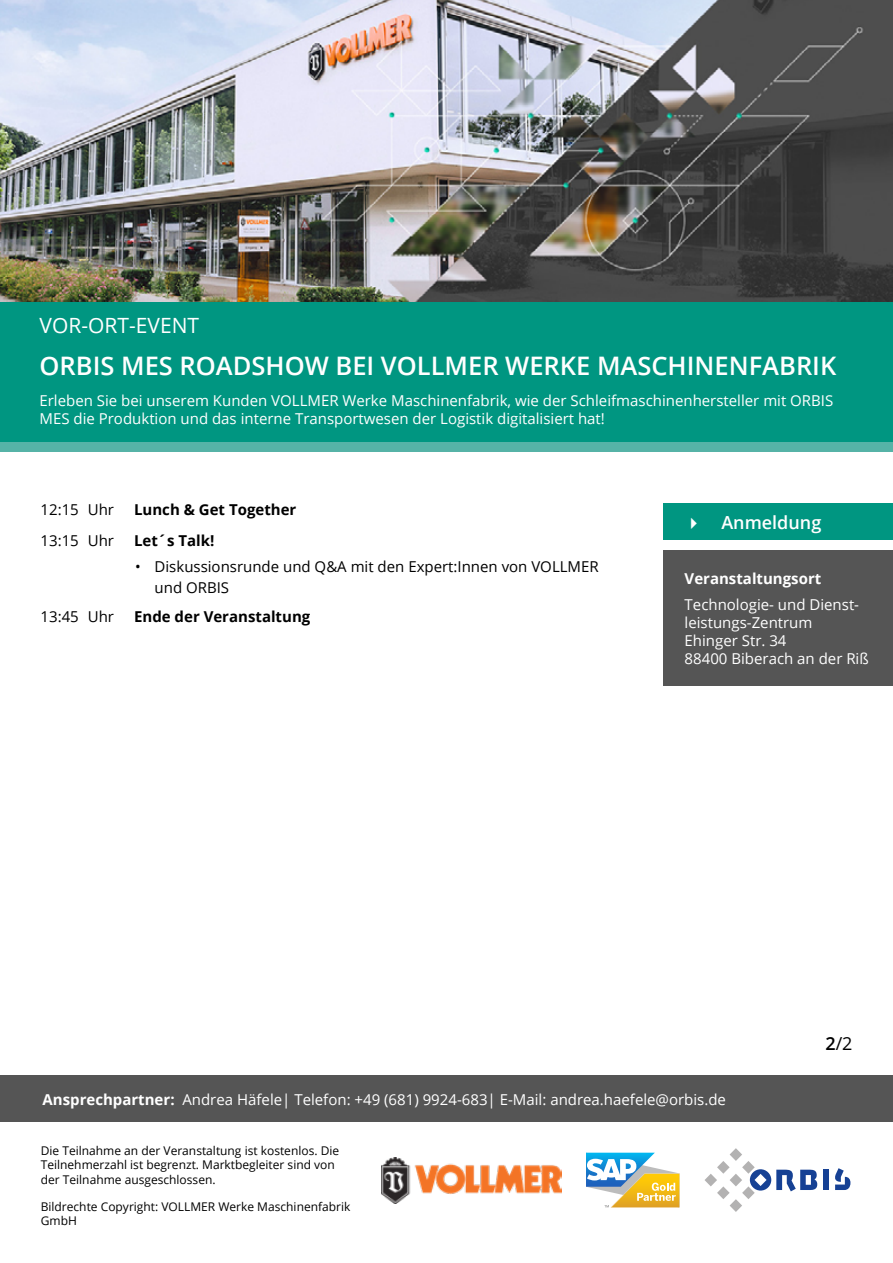
<style>
.page{position:relative;width:893px;height:1263px;background:#fff}
.page>*{position:absolute;margin:0;border:0;box-sizing:border-box;transform-origin:0 0}
.t1{font:600 25.5px "Open Sans";color:#fff}
.t2{font:21px "Open Sans";color:#fff}
.t3{font:600 18px "Open Sans";color:#fff}
.t4{font:18px "Open Sans";color:#000}
.t5{font:15px/18px "Open Sans";color:#fff}
.t6{font:15px/21px "Open Sans";color:#000}
.t7{font:700 15px "Open Sans";color:#000}
.t8{font:700 15px "Open Sans";color:#fff}
.t9{font:12px/14.4px "Open Sans";color:#000}
.s1{font-weight:600}
.s2{font-weight:700}
</style>
<div class="page">
<div style="left:0;top:298px;width:893px;height:145px;background:#009681"></div>
<div style="left:0;top:442px;width:893px;height:10px;background:#56b3a7"></div>
<div style="left:663px;top:503px;width:230px;height:37px;background:#009681"></div>
<div style="left:0;top:1076px;width:893px;height:46px;background:#555"></div>
<div style="left:823px;top:1170px;width:6px;height:20px;background:#164194"></div>
<svg style="left:704px;top:1148px;width:113px;height:64px"></svg>
<svg style="left:835px;top:1168px;width:15px;height:22px"></svg>
<div style="left:663px;top:551px;width:230px;height:135px;background:#555"></div>
<img style="left:0;top:0;width:893px;height:302px">
<svg style="left:586px;top:1153px;width:93px;height:54px"></svg>
<img style="left:382px;top:1157px;width:180px;height:46px">
<h2 class="t2" style="left:40px;top:311px;width:161px">VOR-ORT-EVENT</h2>
<h1 class="t1" style="left:40px;top:348px;width:798px">ORBIS MES ROADSHOW BEI VOLLMER WERKE MASCHINENFABRIK</h1>
<p class="t5" style="left:40px;top:391px;width:795px">Erleben Sie bei unserem Kunden VOLLMER Werke Maschinenfabrik, wie der Schleifmaschinenhersteller mit ORBIS<br>MES die Produktion und das interne Transportwesen der Logistik digitalisiert hat!</p>
<p class="t6" style="left:41px;top:498px;width:75px">12:15 Uhr</p>
<p class="t7" style="left:134px;top:499px;width:164px">Lunch &amp; Get Together</p>
<p class="t6" style="left:41px;top:530px;width:75px">13:15 Uhr</p>
<p class="t7" style="left:134px;top:530px;width:82px">Let´s Talk!</p>
<p class="t6" style="left:155px;top:555px;width:446px;text-indent:-20px">• Diskussionsrunde und Q&amp;A mit den Expert:Innen von VOLLMER und ORBIS</p>
<p class="t6" style="left:41px;top:606px;width:75px">13:45 Uhr</p>
<p class="t7" style="left:134px;top:606px;width:178px">Ende der Veranstaltung</p>
<p class="t3" style="left:685px;top:510px;width:138px">✔ Anmeldung</p>
<p class="t8" style="left:685px;top:568px;width:138px">Veranstaltungsort</p>
<p class="t5" style="left:685px;top:595px;width:186px">Technologie- und Dienst&shy;leistungs-Zentrum<br>Ehinger Str. 34<br>88400 Biberach an der Riß</p>
<p class="t4" style="left:825px;top:1031px;width:29px"><span class="s1">2</span>/2</p>
<p class="t5" style="left:43px;top:1090px;width:685px"><span class="s2">Ansprechpartner:</span> Andrea Häfele| Telefon: +49 (681) 9924-683| E-Mail: andrea.haefele@orbis.de</p>
<p class="t9" style="left:41px;top:1143px;width:300px">Die Teilnahme an der Veranstaltung ist kostenlos. Die<br>Teilnehmerzahl ist begrenzt. Marktbegleiter sind von der Teilnahme ausgeschlossen.</p>
<p class="t9" style="left:41px;top:1199px;width:311px">Bildrechte Copyright: VOLLMER Werke Maschinenfabrik<br>GmbH</p>
</div>
